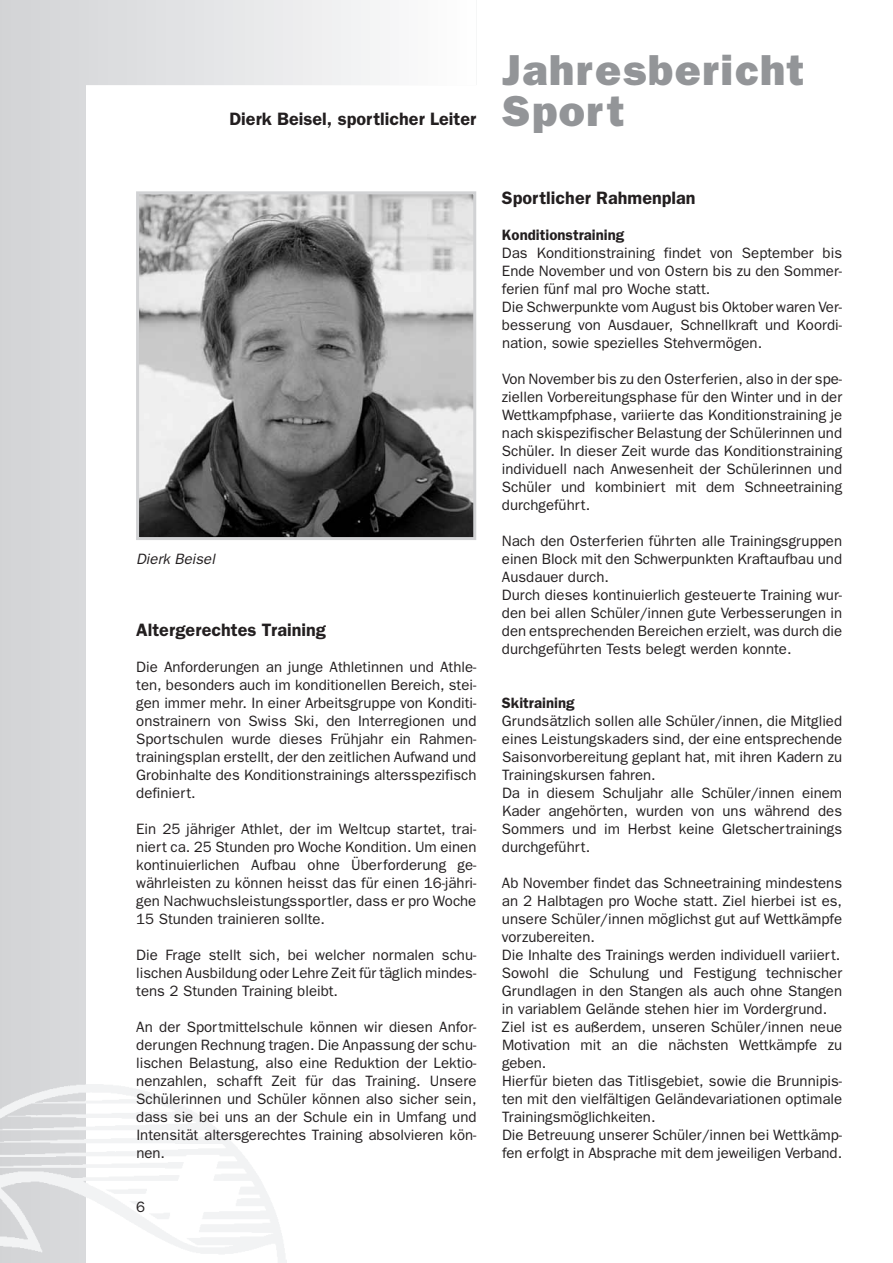
<style>
.page{position:relative;width:893px;height:1263px;background:#fff}
.page>*{position:absolute;margin:0;border:0;box-sizing:border-box;transform-origin:0 0}
.t1{font:800 43.5px/40.5px "Franklin Gothic";letter-spacing:.035em;color:#939598}
.t2{font:600 18px "Franklin Gothic";color:#231f20}
.t3{font:15px/18px "Franklin Gothic";color:#231f20;text-align:justify}
.t4{font:600 15px "Franklin Gothic";color:#231f20}
.t5{font:italic 15px "Franklin Gothic";color:#231f20}
</style>
<div class="page">
<svg style="left:0;top:0;width:380px;height:1263px"></svg>
<img style="left:0;top:1085px;width:286px;height:178px">
<img style="left:140px;top:195px;width:332px;height:341px">
<div style="left:136px;top:191px;width:340px;height:349px;border:3px solid #d1d2d4"></div>
<p class="t2" style="left:229px;top:108px;width:248px">Dierk Beisel, sportlicher Leiter</p>
<p class="t5" style="left:136px;top:550px;width:80px">Dierk Beisel</p>
<p class="t2" style="left:136px;top:619px;width:191px">Altergerechtes Training</p>
<p class="t3" style="left:136px;top:658px;width:342px">Die Anforderungen an junge Athletinnen und Athle&shy;ten, besonders auch im konditionellen Bereich, stei&shy;gen immer mehr. In einer Arbeitsgruppe von Konditi&shy;onstrainern von Swiss Ski, den Interregionen und Sportschulen wurde dieses Frühjahr ein Rahmen&shy;trainingsplan erstellt, der den zeitlichen Aufwand und Grobinhalte des Konditionstrainings altersspezifisch definiert.</p>
<p class="t3" style="left:136px;top:820px;width:342px">Ein 25 jähriger Athlet, der im Weltcup startet, trai&shy;niert ca. 25 Stunden pro Woche Kondition. Um einen kontinuierlichen Aufbau ohne Überforderung ge&shy;währleisten zu können heisst das für einen 16-jähri&shy;gen Nachwuchsleistungssportler, dass er pro Woche 15 Stunden trainieren sollte.</p>
<p class="t3" style="left:136px;top:946px;width:342px">Die Frage stellt sich, bei welcher normalen schu - lischen Ausbildung oder Lehre Zeit für täglich mindes - tens 2 Stunden Training bleibt.</p>
<p class="t3" style="left:136px;top:1018px;width:342px">An der Sportmittelschule können wir diesen Anfor&shy;derungen Rechnung tragen. Die Anpassung der schu&shy;lischen Belastung, also eine Reduktion der Lektio&shy;nenzahlen, schafft Zeit für das Training. Unsere Schülerinnen und Schüler können also sicher sein, dass sie bei uns an der Schule ein in Umfang und Intensität altersgerechtes Training absolvieren kön&shy;nen.</p>
<p class="t3" style="left:136px;top:1198px;width:10px">6</p>
<h1 class="t1" style="left:502px;top:50px;width:304px">Jahresbericht<br>Sport</h1>
<p class="t2" style="left:502px;top:187px;width:195px">Sportlicher Rahmenplan</p>
<p class="t4" style="left:502px;top:226px;width:124px">Konditionstraining</p>
<p class="t3" style="left:502px;top:244px;width:342px;text-align:left">Das Konditionstraining findet von September bis Ende November und von Ostern bis zu den Sommer&shy;ferien fünf mal pro Woche statt.<br>Die Schwerpunkte vom August bis Oktober waren Ver&shy;besserung von Ausdauer, Schnellkraft und Koordi - nation, sowie spezielles Stehvermögen.</p>
<p class="t3" style="left:502px;top:370px;width:342px">Von November bis zu den Osterferien, also in der spe&shy;ziellen Vorbereitungsphase für den Winter und in der Wettkampfphase, variierte das Konditions training je nach skispezifischer Belastung der Schülerinnen und Schüler. In dieser Zeit wurde das Konditionstraining individuell nach Anwesenheit der Schülerinnen und Schüler und kombiniert mit dem Schneetraining durchgeführt.</p>
<p class="t3" style="left:502px;top:532px;width:342px;text-align:left">Nach den Osterferien führten alle Trainingsgruppen einen Block mit den Schwerpunkten Kraftaufbau und Ausdauer durch.<br>Durch dieses kontinuierlich gesteuerte Training wur&shy;den bei allen Schüler/innen gute Verbesserungen in den entsprechenden Bereichen erzielt, was durch die durchgeführten Tests belegt werden konnte.</p>
<p class="t4" style="left:502px;top:694px;width:74px">Skitraining</p>
<p class="t3" style="left:502px;top:712px;width:342px;text-align:left">Grundsätzlich sollen alle Schüler/innen, die Mitglied eines Leistungskaders sind, der eine entsprechende Saisonvorbereitung geplant hat, mit ihren Kadern zu Trainingskursen fahren.<br>Da in diesem Schuljahr alle Schüler/innen einem Kader angehörten, wurden von uns während des Sommers und im Herbst keine Gletschertrainings durchgeführt.</p>
<p class="t3" style="left:502px;top:874px;width:342px;text-align:left">Ab November findet das Schneetraining mindestens an 2 Halbtagen pro Woche statt. Ziel hierbei ist es, unsere Schüler/innen möglichst gut auf Wettkämpfe vorzubereiten.<br>Die Inhalte des Trainings werden individuell variiert.<br>Sowohl die Schulung und Festigung technischer Grundlagen in den Stangen als auch ohne Stangen in variablem Gelände stehen hier im Vordergrund.<br>Ziel ist es außerdem, unseren Schüler/innen neue Motivation mit an die nächsten Wettkämpfe zu geben.<br>Hierfür bieten das Titlisgebiet, sowie die Brunnipis - ten mit den vielfältigen Geländevariationen optimale Trainingsmöglichkeiten.<br>Die Betreuung unserer Schüler/innen bei Wettkämp&shy;fen erfolgt in Absprache mit dem jeweiligen Verband.</p>
</div>
